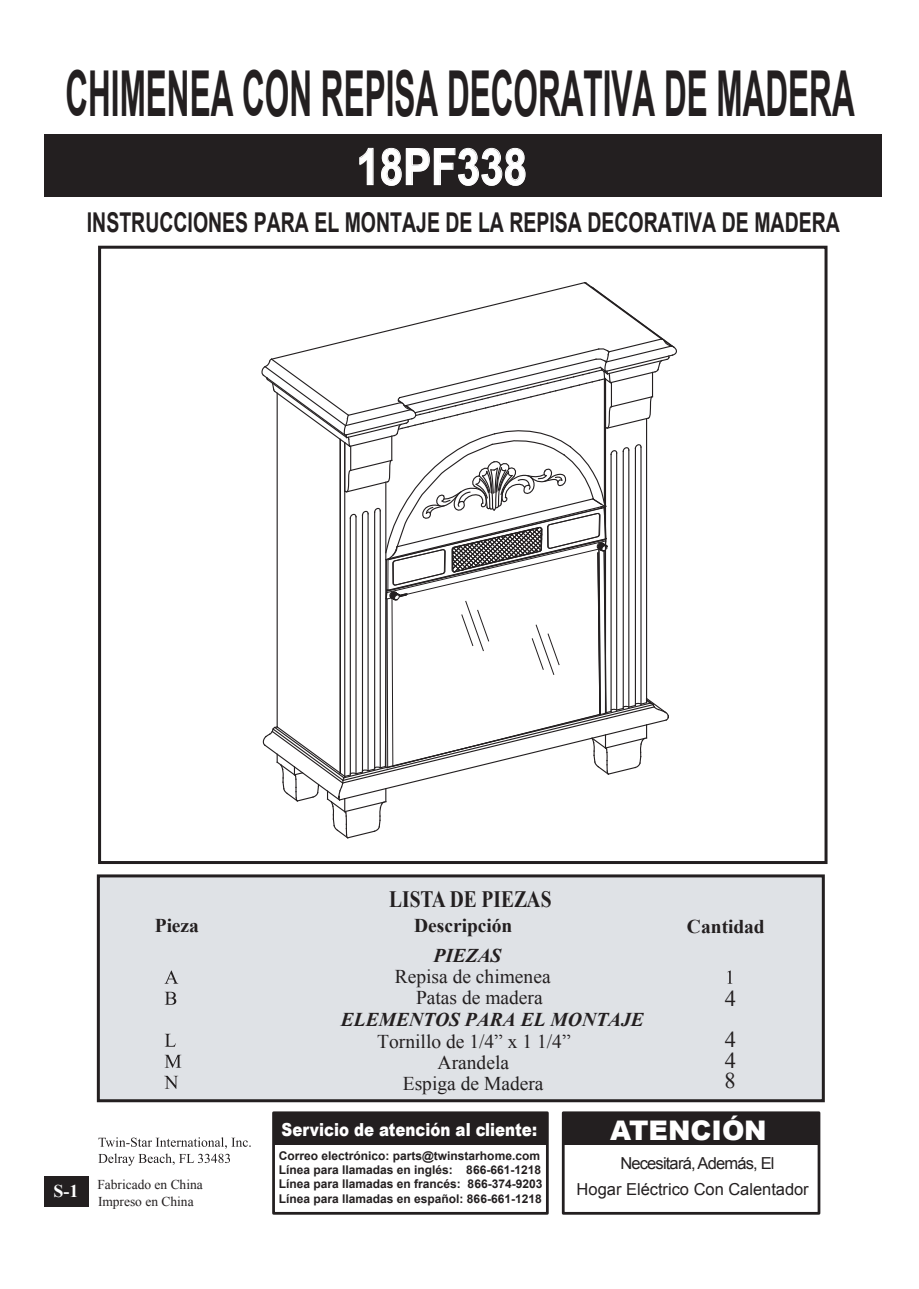
<style>
.page{position:relative;width:919px;height:1289px;background:#fff}
.page>*{position:absolute;margin:0;border:0;box-sizing:border-box;transform-origin:0 0}
.t1{font:700 63.3px "Arial";color:#231f20;scale:.5 1}
.t2{font:700 50.4px "Arial";color:#fff;scale:.83 1}
.t3{font:700 27.3px "Arial";color:#231f20;scale:.71 1}
.t4{font:900 27px "Arial";letter-spacing:-.005em;color:#fff}
.t5{font:700 23.4px "Times New Roman";color:#231f20;scale:.83 1}
.t6{font:22.5px/20.9px "Times New Roman";color:#231f20}
.t7{font:19.5px "Times New Roman";color:#231f20}
.t8{font:italic 700 19.5px "Times New Roman";color:#231f20}
.t9{font:700 19.5px "Times New Roman";color:#231f20}
.t10{font:900 18px "Arial";color:#fff;scale:.83 1}
.t11{font:700 18px "Times New Roman";color:#fff}
.t12{font:16.5px/26.1px "Arial";letter-spacing:-.005em;color:#231f20;text-align:center}
.t13{font:13.5px/16.8px "Times New Roman";color:#231f20}
.t14{font:700 12px/14.4px "Arial";color:#231f20}
</style>
<div class="page">
<div style="left:98px;top:875px;width:725px;height:225px;background:#dfe2e6"></div>
<svg style="left:165px;top:970px;width:12px;height:13px"></svg>
<svg style="left:727px;top:970px;width:4px;height:13px"></svg>
<svg style="left:165px;top:991px;width:11px;height:13px"></svg>
<svg style="left:165px;top:1033px;width:11px;height:13px"></svg>
<svg style="left:165px;top:1054px;width:16px;height:13px"></svg>
<svg style="left:164px;top:1075px;width:14px;height:13px"></svg>
<div style="left:97px;top:874px;width:727px;height:228px;border:3px solid #231f20"></div>
<div style="left:98px;top:246px;width:729px;height:618px;border:3px solid #231f20"></div>
<div style="left:44px;top:1175px;width:45px;height:31px;background:#231f20"></div>
<svg style="left:98px;top:1137px;width:153px;height:28px"></svg>
<div style="left:562px;top:1111px;width:258px;height:103px;border:3px solid #231f20"></div>
<div style="left:563px;top:1112px;width:255px;height:32px;background:#231f20"></div>
<div style="left:272px;top:1111px;width:276px;height:103px;border:3px solid #231f20"></div>
<div style="left:273px;top:1112px;width:274px;height:32px;background:#231f20"></div>
<div style="left:44px;top:134px;width:837px;height:62px;background:#231f20"></div>
<svg style="left:359px;top:148px;width:15px;height:37px"></svg>
<svg style="left:381px;top:148px;width:145px;height:38px"></svg>
<svg style="left:261px;top:282px;width:416px;height:557px"></svg>
<p class="t1" style="left:65px;top:52px;width:1579px">CHIMENEA CON REPISA DECORATIVA DE MADERA</p>
<p class="t2" style="left:356px;top:134px;width:207px">18PF338</p>
<p class="t3" style="left:87px;top:204px;width:1061px">INSTRUCCIONES PARA EL MONTAJE DE LA REPISA DECORATIVA DE MADERA</p>
<p class="t5" style="left:389px;top:883px;width:197px">LISTA DE PIEZAS</p>
<p class="t9" style="left:155px;top:912px;width:46px">Pieza</p>
<p class="t9" style="left:414px;top:912px;width:100px">Descripción</p>
<p class="t9" style="left:686px;top:912px;width:79px">Cantidad</p>
<p class="t8" style="left:433px;top:942px;width:69px">PIEZAS</p>
<p class="t7" style="left:394px;top:963px;width:157px">Repisa de chimenea</p>
<p class="t7" style="left:416px;top:984px;width:128px">Patas de madera</p>
<p class="t8" style="left:341px;top:1006px;width:304px">ELEMENTOS PARA EL MONTAJE</p>
<p class="t7" style="left:377px;top:1027px;width:195px">Tornillo de 1/4” x 1 1/4”</p>
<p class="t7" style="left:437px;top:1049px;width:73px">Arandela</p>
<p class="t7" style="left:403px;top:1070px;width:142px">Espiga de Madera</p>
<p class="t6" style="left:725px;top:987px;width:13px">4</p>
<p class="t6" style="left:725px;top:1028px;width:13px">4</p>
<p class="t6" style="left:724px;top:1049px;width:13px">4<br>8</p>
<p class="t11" style="left:54px;top:1178px;width:27px">S-1</p>
<p class="t13" style="left:97px;top:1176px;width:107px">Fabricado en China<br>Impreso en China</p>
<p class="t10" style="left:281px;top:1116px;width:309px">Servicio de atención al cliente:</p>
<p class="t14" style="left:279px;top:1148px;width:265px">Correo electrónico: parts@twinstarhome.com Línea para llamadas en inglés: 866-661-1218<br>Línea para llamadas en francés: 866-374-9203<br>Línea para llamadas en español: 866-661-1218</p>
<p class="t4" style="left:610px;top:1110px;width:158px">ATENCIÓN</p>
<p class="t12" style="left:576px;top:1150px;width:233px">Necesitará, Además, El<br>Hogar Eléctrico Con Calentador</p>
</div>
